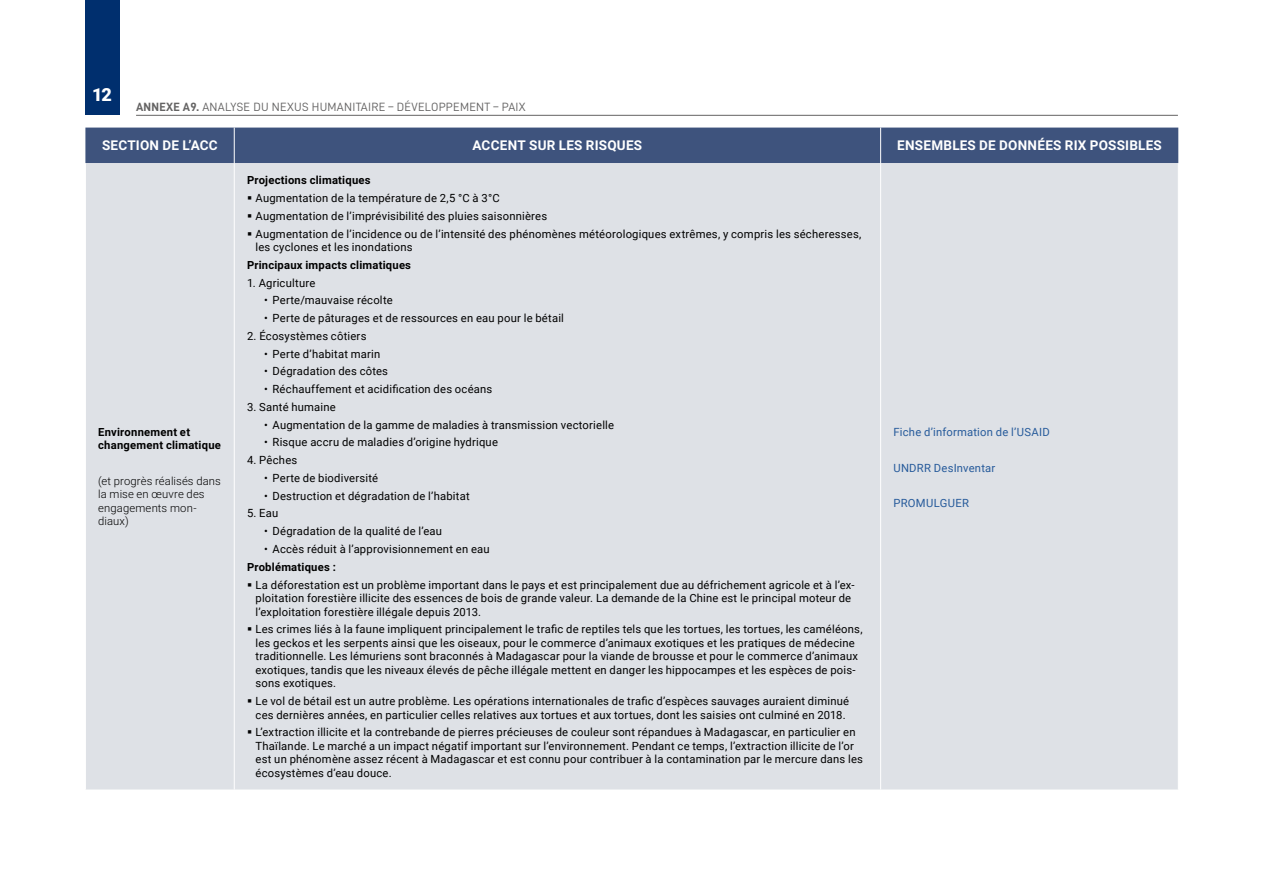
<style>
.page{position:relative;width:1263px;height:893px;background:#fff}
.page>*{position:absolute;margin:0;border:0;box-sizing:border-box;transform-origin:0 0}
.t1{font:900 18px "Roboto";color:#fff}
.t2{font:700 13.5px "Roboto";letter-spacing:.015em;color:#fff}
.t3{font:12px "D DIN";letter-spacing:.025em;color:#646363}
.t4{font:11.25px/13.5px "Roboto";letter-spacing:.02em;color:#000}
.t5{font:700 11.25px/13.5px "Roboto";letter-spacing:.02em;color:#000}
.t6{font:300 11.25px/13.5px "Roboto";letter-spacing:.01em;color:#000}
.t7{font:11.25px "Roboto";letter-spacing:.02em;color:#275b9b}
.s1{font-family:"D DIN Bold"}
</style>
<div class="page">
<div style="left:85px;top:0;width:34px;height:115px;background:#002f6e"></div>
<hr style="left:136px;top:115px;width:1042px;height:1px;background:#646363">
<div style="left:85px;top:128px;width:1093px;height:35px;background:#3e537d"></div>
<div style="left:86px;top:163px;width:1092px;height:626px;background:#dee1e6"></div>
<hr style="left:234px;top:128px;width:1px;height:35px;background:#fff">
<hr style="left:880px;top:128px;width:1px;height:35px;background:#fff">
<hr style="left:234px;top:163px;width:1px;height:626px;background:#fff">
<hr style="left:880px;top:163px;width:1px;height:626px;background:#fff">
<h1 class="t1" style="left:92px;top:82px;width:21px">12</h1>
<p class="t3" style="left:136px;top:100px;width:391px"><span class="s1">ANNEXE A9.</span> ANALYSE DU NEXUS HUMANITAIRE – DÉVELOPPEMENT – PAIX</p>
<p class="t2" style="left:102px;top:136px;width:117px">SECTION DE L’ACC</p>
<p class="t2" style="left:473px;top:136px;width:171px">ACCENT SUR LES RISQUES</p>
<p class="t2" style="left:897px;top:136px;width:266px">ENSEMBLES DE DONNÉES RIX POSSIBLES</p>
<p class="t5" style="left:98px;top:425px;width:124px">Environnement et changement climatique</p>
<p class="t6" style="left:98px;top:474px;width:124px">(et progrès réalisés dans la mise en œuvre des engagements mon&shy;diaux)</p>
<p class="t5" style="left:247px;top:173px;width:125px">Projections climatiques</p>
<p class="t4" style="left:247px;top:191px;width:254px">▪ Augmentation de la température de 2,5 °C à 3°C</p>
<p class="t4" style="left:247px;top:209px;width:302px">▪ Augmentation de l’imprévisibilité des pluies saisonnières</p>
<p class="t4" style="left:255px;top:226px;width:607px;text-indent:-9px">▪ Augmentation de l’incidence ou de l’intensité des phénomènes météorologiques extrêmes, y compris les sécheresses, les cyclones et les inondations</p>
<p class="t5" style="left:247px;top:258px;width:166px">Principaux impacts climatiques</p>
<p class="t4" style="left:247px;top:275px;width:70px">1. Agriculture</p>
<p class="t4" style="left:264px;top:293px;width:130px">• Perte/mauvaise récolte</p>
<p class="t4" style="left:264px;top:311px;width:301px">• Perte de pâturages et de ressources en eau pour le bétail</p>
<p class="t4" style="left:247px;top:329px;width:121px">2. Écosystèmes côtiers</p>
<p class="t4" style="left:264px;top:347px;width:118px">• Perte d’habitat marin</p>
<p class="t4" style="left:264px;top:364px;width:126px">• Dégradation des côtes</p>
<p class="t4" style="left:264px;top:382px;width:230px">• Réchauffement et acidification des océans</p>
<p class="t4" style="left:247px;top:400px;width:90px">3. Santé humaine</p>
<p class="t4" style="left:264px;top:418px;width:352px">• Augmentation de la gamme de maladies à transmission vectorielle</p>
<p class="t4" style="left:264px;top:435px;width:235px">• Risque accru de maladies d’origine hydrique</p>
<p class="t4" style="left:247px;top:453px;width:52px">4. Pêches</p>
<p class="t4" style="left:264px;top:471px;width:116px">• Perte de biodiversité</p>
<p class="t4" style="left:264px;top:489px;width:207px">• Destruction et dégradation de l’habitat</p>
<p class="t4" style="left:247px;top:506px;width:33px">5. Eau</p>
<p class="t4" style="left:264px;top:524px;width:180px">• Dégradation de la qualité de l’eau</p>
<p class="t4" style="left:264px;top:542px;width:227px">• Accès réduit à l’approvisionnement en eau</p>
<p class="t5" style="left:247px;top:560px;width:90px">Problématiques :</p>
<p class="t4" style="left:255px;top:577px;width:601px;text-indent:-9px">▪ La déforestation est un problème important dans le pays et est principalement due au défrichement agricole et à l’ex&shy;ploitation forestière illicite des essences de bois de grande valeur. La demande de la Chine est le principal moteur de l’exploitation forestière illégale depuis 2013.</p>
<p class="t4" style="left:255px;top:622px;width:609px;text-indent:-9px">▪ Les crimes liés à la faune impliquent principalement le trafic de reptiles tels que les tortues, les tortues, les caméléons, les geckos et les serpents ainsi que les oiseaux, pour le commerce d’animaux exotiques et les pratiques de médecine traditionnelle. Les lémuriens sont braconnés à Madagascar pour la viande de brousse et pour le commerce d’animaux exotiques, tandis que les niveaux élevés de pêche illégale mettent en danger les hippocampes et les espèces de pois&shy;sons exotiques.</p>
<p class="t4" style="left:247px;top:694px;width:604px;text-align:center">▪ Le vol de bétail est un autre problème. Les opérations internationales de trafic d’espèces sauvages auraient diminué ces dernières années, en particulier celles relatives aux tortues et aux tortues, dont les saisies ont culminé en 2018.</p>
<p class="t4" style="left:255px;top:725px;width:609px;text-indent:-9px">▪ L’extraction illicite et la contrebande de pierres précieuses de couleur sont répandues à Madagascar, en particulier en Thaïlande. Le marché a un impact négatif important sur l’environnement. Pendant ce temps, l’extraction illicite de l’or est un phénomène assez récent à Madagascar et est connu pour contribuer à la contamination par le mercure dans les écosystèmes d’eau douce.</p>
<p class="t7" style="left:893px;top:424px;width:158px">Fiche d’information de l’USAID</p>
<p class="t7" style="left:893px;top:460px;width:103px">UNDRR DesInventar</p>
<p class="t7" style="left:893px;top:495px;width:77px">PROMULGUER</p>
</div>
